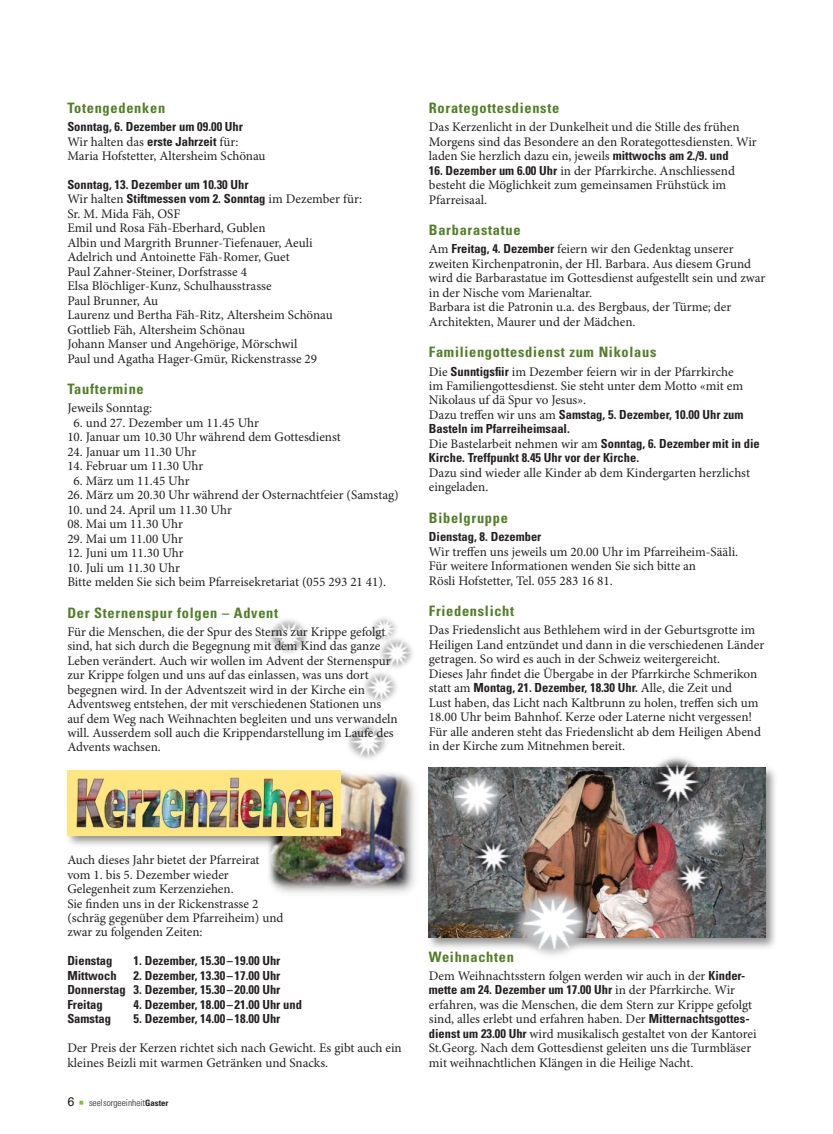
<style>
.page{position:relative;width:833px;height:1134px;background:#fff}
.page>*{position:absolute;margin:0;border:0;box-sizing:border-box;transform-origin:0 0}
.t1{font:700 condensed 14.38px "Univers LT Std";letter-spacing:.05em;color:#517e28}
.t2{font:13.12px/14.5px "Minion Pro";color:#231f20}
.t3{font:700 condensed 12.5px/14.5px "Univers LT Std";color:#231f20}
.t4{font:300 condensed 9.38px "Univers LT Std";color:#231f20}
.s1{font-family:"Univers LT Std";font-weight:700;font-stretch:condensed;font-size:12.5px}
.s2{font-family:"Minion Pro";font-weight:400;font-stretch:normal;font-size:13.12px}
.s3{font-weight:400;font-stretch:normal;font-size:12.5px}
.s4{font-family:"Minion Pro";font-weight:400;font-stretch:normal;font-size:13.12px;color:#82bb40}
.s5{font-weight:700;font-size:8.75px}
</style>
<div class="page">
<img style="left:269px;top:618px;width:144px;height:141px">
<div style="left:426px;top:764px;width:352px;height:186px;background:#231f20;opacity:.5"></div>
<img style="left:429px;top:767px;width:336px;height:170px">
<div style="left:64px;top:768px;width:357px;height:132px;background:#231f20;opacity:.5"></div>
<img style="left:265px;top:770px;width:147px;height:121px">
<img style="left:67px;top:771px;width:273px;height:64px">
<img style="left:445px;top:757px;width:288px;height:199px">
<p class="t1" style="left:67px;top:99px;width:99px">Totengedenken</p>
<p class="t3" style="left:67px;top:119px;width:177px">Sonntag, 6. Dezember um 09.00 Uhr</p>
<p class="t2" style="left:67px;top:135px;width:200px">Wir halten das <span class="s1">erste Jahrzeit</span> für:<br>Maria Hofstetter, Altersheim Schönau</p>
<p class="t3" style="left:67px;top:177px;width:183px">Sonntag, 13. Dezember um 10.30 Uhr</p>
<p class="t2" style="left:67px;top:193px;width:296px">Wir halten <span class="s1">Stiftmessen vom 2. Sonntag</span> im Dezember für:<br>Sr. M. Mida Fäh, OSF<br>Emil und Rosa Fäh-Eberhard, Gublen<br>Albin und Margrith Brunner-Tiefenauer, Aeuli<br>Adelrich und Antoinette Fäh-Romer, Guet<br>Paul Zahner-Steiner, Dorfstrasse 4<br>Elsa Blöchliger-Kunz, Schulhausstrasse<br>Paul Brunner, Au<br>Laurenz und Bertha Fäh-Ritz, Altersheim Schönau Gottlieb Fäh, Altersheim Schönau<br>Johann Manser und Angehörige, Mörschwil<br>Paul und Agatha Hager-Gmür, Rickenstrasse 29</p>
<p class="t1" style="left:67px;top:380px;width:78px">Tauftermine</p>
<p class="t2" style="left:67px;top:401px;width:86px">Jeweils Sonntag:</p>
<p class="t2" style="left:74px;top:416px;width:187px">6. und 27. Dezember um 11.45 Uhr</p>
<p class="t2" style="left:67px;top:430px;width:275px">10. Januar um 10.30 Uhr während dem Gottesdienst</p>
<p class="t2" style="left:67px;top:445px;width:130px">24. Januar um 11.30 Uhr</p>
<p class="t2" style="left:67px;top:459px;width:138px">14. Februar um 11.30 Uhr</p>
<p class="t2" style="left:74px;top:474px;width:118px">6. März um 11.45 Uhr</p>
<p class="t2" style="left:67px;top:488px;width:333px">26. März um 20.30 Uhr während der Osternachtfeier (Samstag)</p>
<p class="t2" style="left:67px;top:503px;width:166px">10. und 24. April um 11.30 Uhr</p>
<p class="t2" style="left:67px;top:517px;width:117px">08. Mai um 11.30 Uhr</p>
<p class="t2" style="left:67px;top:532px;width:117px">29. Mai um 11.00 Uhr</p>
<p class="t2" style="left:67px;top:546px;width:118px">12. Juni um 11.30 Uhr</p>
<p class="t2" style="left:67px;top:561px;width:320px">10. Juli um 11.30 Uhr<br>Bitte melden Sie sich beim Pfarreisekretariat (055 293 21 41).</p>
<p class="t1" style="left:67px;top:604px;width:212px">Der Sternenspur folgen – Advent</p>
<p class="t2" style="left:67px;top:625px;width:332px">Für die Menschen, die der Spur des Sterns zur Krippe gefolgt sind, hat sich durch die Begegnung mit dem Kind das ganze Leben verändert. Auch wir wollen im Advent der Sternenspur zur Krippe folgen und uns auf das einlassen, was uns dort begegnen wird. In der Adventszeit wird in der Kirche ein Adventsweg entstehen, der mit verschiedenen Stationen uns auf dem Weg nach Weihnachten begleiten und uns verwandeln will. Ausserdem soll auch die Krippendarstellung im Laufe des Advents wachsen.</p>
<p class="t1" style="left:429px;top:99px;width:132px">Rorategottesdienste</p>
<p class="t2" style="left:429px;top:120px;width:329px">Das Kerzenlicht in der Dunkelheit und die Stille des frühen<br>Morgens sind das Besondere an den Rorategottesdiensten. Wir laden Sie herzlich dazu ein, jeweils <span class="s1">mittwochs am 2./9. und</span></p>
<p class="t2" style="left:429px;top:164px;width:307px"><span class="s1">16. Dezember um 6.00 Uhr</span> in der Pfarrkirche. Anschliessend besteht die Möglichkeit zum gemeinsamen Frühstück im<br>Pfarreisaal.</p>
<p class="t1" style="left:429px;top:221px;width:93px">Barbarastatue</p>
<p class="t2" style="left:429px;top:242px;width:338px">Am <span class="s1">Freitag, 4. Dezember</span> feiern wir den Gedenktag unserer zweiten Kirchenpatronin, der Hl. Barbara. Aus diesem Grund wird die Barbarastatue im Gottesdienst aufgestellt sein und zwar in der Nische vom Marienaltar.<br>Barbara ist die Patronin u.a. des Bergbaus, der Türme; der Architekten, Maurer und der Mädchen.</p>
<p class="t1" style="left:429px;top:344px;width:229px">Familiengottesdienst zum Nikolaus</p>
<p class="t2" style="left:429px;top:365px;width:316px">Die <span class="s1">Sunntigsfiir</span> im Dezember feiern wir in der Pfarrkirche im Familiengottesdienst. Sie steht unter dem Motto «mit em<br>Nikolaus uf dä Spur vo Jesus».</p>
<p class="t3" style="left:429px;top:407px;width:316px"><span class="s2">Dazu treffen wir uns am</span> Samstag, 5. Dezember, 10.00 Uhr zum<br>Basteln im Pfarreiheimsaal.</p>
<p class="t2" style="left:429px;top:437px;width:332px">Die Bastelarbeit nehmen wir am <span class="s1">Sonntag, 6. Dezember mit in die</span></p>
<p class="t3" style="left:429px;top:451px;width:212px">Kirche. Treffpunkt 8.45 Uhr vor der Kirche.</p>
<p class="t2" style="left:429px;top:466px;width:323px">Dazu sind wieder alle Kinder ab dem Kindergarten herzlichst eingeladen.</p>
<p class="t1" style="left:429px;top:509px;width:81px">Bibelgruppe</p>
<p class="t3" style="left:429px;top:529px;width:114px">Dienstag, 8. Dezember</p>
<p class="t2" style="left:429px;top:545px;width:311px">Wir treffen uns jeweils um 20.00 Uhr im Pfarreiheim-Sääli.<br>Für weitere Informationen wenden Sie sich bitte an<br>Rösli Hofstetter, Tel. 055 283 16 81.</p>
<p class="t1" style="left:429px;top:602px;width:87px">Friedenslicht</p>
<p class="t2" style="left:429px;top:623px;width:337px">Das Friedenslicht aus Bethlehem wird in der Geburtsgrotte im Heiligen Land entzündet und dann in die verschiedenen Länder getragen. So wird es auch in der Schweiz weitergereicht.<br>Dieses Jahr findet die Übergabe in der Pfarrkirche Schmerikon</p>
<p class="t3" style="left:429px;top:680px;width:305px"><span class="s2">statt am</span> Montag, 21. Dezember, 18.30 Uhr. <span class="s2">Alle, die Zeit und</span></p>
<p class="t2" style="left:429px;top:696px;width:333px">Lust haben, das Licht nach Kaltbrunn zu holen, treffen sich um 18.00 Uhr beim Bahnhof. Kerze oder Laterne nicht vergessen!<br>Für alle anderen steht das Friedenslicht ab dem Heiligen Abend in der Kirche zum Mitnehmen bereit.</p>
<p class="t2" style="left:67px;top:853px;width:218px">Auch dieses Jahr bietet der Pfarreirat vom 1. bis 5. Dezember wieder Gelegenheit zum Kerzenziehen.<br>Sie finden uns in der Rickenstrasse 2 (schräg gegenüber dem Pfarreiheim) und zwar zu folgenden Zeiten:</p>
<p class="t3" style="left:67px;top:954px;width:47px">Dienstag</p>
<p class="t3" style="left:134px;top:954px;width:148px">1. Dezember, 15.30 – 19.00 Uhr</p>
<p class="t3" style="left:67px;top:968px;width:51px">Mittwoch</p>
<p class="t3" style="left:67px;top:968px;width:214px;text-align:justify;text-indent:66px">2. Dezember, 13.30 – 17.00 Uhr Donnerstag 3. Dezember, 15.30 – 20.00 Uhr Freitag</p>
<p class="t3" style="left:134px;top:997px;width:170px">4. Dezember, 18.00 – 21.00 Uhr und</p>
<p class="t3" style="left:67px;top:1011px;width:45px">Samstag</p>
<p class="t3" style="left:134px;top:1011px;width:148px">5. Dezember, 14.00 – 18.00 Uhr</p>
<p class="t2" style="left:67px;top:1041px;width:336px">Der Preis der Kerzen richtet sich nach Gewicht. Es gibt auch ein kleines Beizli mit warmen Getränken und Snacks.</p>
<p class="t4" style="left:67px;top:1097px;width:103px"><span class="s3">6</span> <span class="s4">■</span> seelsorgeeinheit<span class="s5">Gaster</span></p>
<p class="t1" style="left:429px;top:948px;width:87px">Weihnachten</p>
<p class="t2" style="left:429px;top:969px;width:318px">Dem Weihnachtsstern folgen werden wir auch in der <span class="s1">Kinder-</span></p>
<p class="t3" style="left:429px;top:982px;width:308px">mette am 24. Dezember um 17.00 Uhr <span class="s2">in der Pfarrkirche. Wir</span></p>
<p class="t2" style="left:429px;top:998px;width:329px">erfahren, was die Menschen, die dem Stern zur Krippe gefolgt sind, alles erlebt und erfahren haben. Der <span class="s1">Mitternachtsgottes&shy;dienst um 23.00 Uhr</span> wird musikalisch gestaltet von der Kantorei St.Georg. Nach dem Gottesdienst geleiten uns die Turmbläser mit weihnachtlichen Klängen in die Heilige Nacht.</p>
</div>
